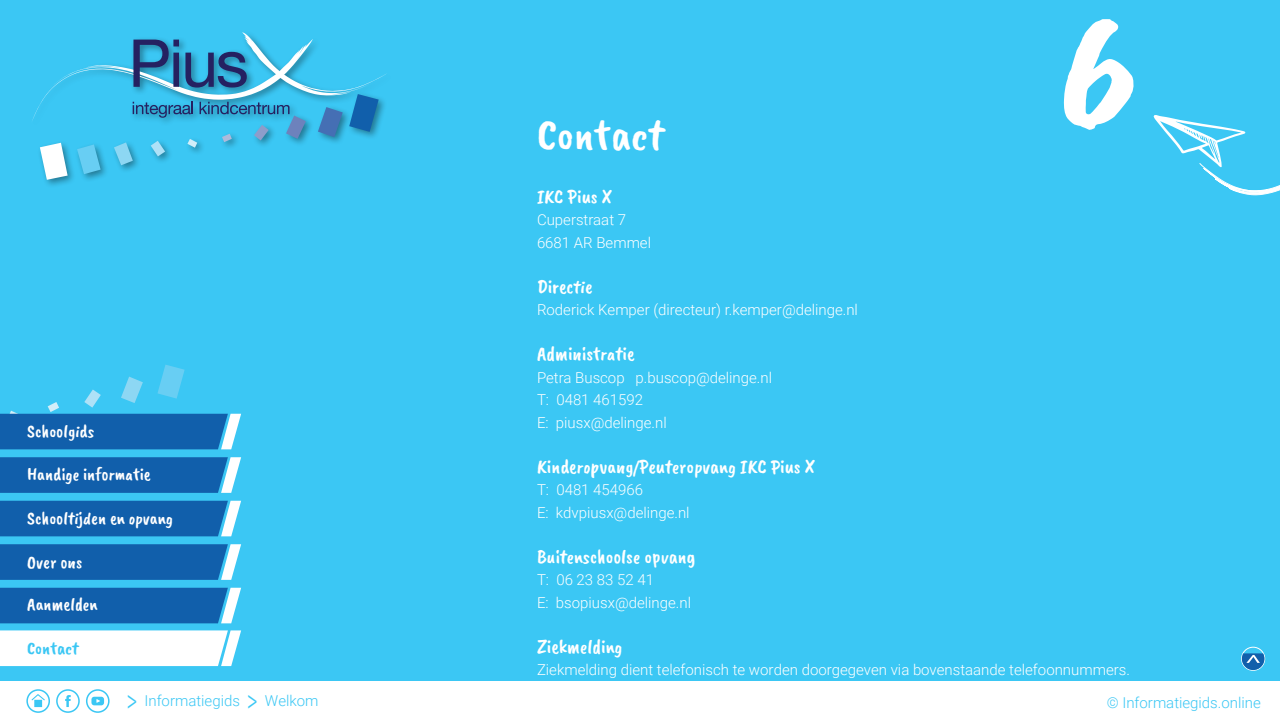
<style>
.page{position:relative;width:1280px;height:720px;background:#fff}
.page>*{position:absolute;margin:0;border:0;box-sizing:border-box;transform-origin:0 0}
.t1{font:165px "Caveat Brush";color:#fff}
.t2{font:45px "Caveat Brush";color:#fff}
.t3{font:20px "Caveat Brush";color:#fff}
.t4{font:18.25px "Caveat Brush";color:#fff}
.t5{font:18.25px "Caveat Brush";color:#3bc7f4}
.t6{font:300 15px "Roboto";color:#fff}
.t7{font:300 15px "Roboto";color:#3bc7f4}
.s1{font-size:32px}
</style>
<div class="page">
<div style="left:0;top:0;width:1280px;height:681px;background:#3bc7f4"></div>
<div style="left:30px;top:30px;width:364px;height:159px;background:#3bc7f4"></div>
<svg style="left:32px;top:32px;width:355px;height:148px"></svg>
<svg style="left:56px;top:689px;width:24px;height:24px"></svg>
<svg style="left:86px;top:689px;width:24px;height:24px"></svg>
<svg style="left:26px;top:689px;width:24px;height:24px"></svg>
<div style="left:34px;top:700px;width:8px;height:7px;background:#3bc7f4"></div>
<svg style="left:1241px;top:647px;width:24px;height:24px"></svg>
<svg style="left:1242px;top:653px;width:22px;height:17px"></svg>
<svg style="left:0;top:347px;width:241px;height:102px;background:#33a7dc"></svg>
<svg style="left:0;top:457px;width:241px;height:36px;background:#1c6ab1"></svg>
<svg style="left:0;top:501px;width:241px;height:35px;background:#1c69b0"></svg>
<svg style="left:0;top:544px;width:241px;height:36px;background:#1c6ab1"></svg>
<svg style="left:0;top:588px;width:241px;height:35px;background:#1c69b0"></svg>
<svg style="left:0;top:630px;width:241px;height:36px"></svg>
<svg style="left:1153px;top:115px;width:127px;height:80px;background:#54cef5"></svg>
<p class="t4" style="left:27px;top:420px;width:69px">Schoolgids</p>
<p class="t4" style="left:27px;top:463px;width:125px">Handige informatie</p>
<p class="t4" style="left:27px;top:508px;width:147px">Schooltijden en opvang</p>
<p class="t4" style="left:27px;top:552px;width:57px">Over ons</p>
<p class="t4" style="left:27px;top:594px;width:72px">Aanmelden</p>
<p class="t5" style="left:27px;top:638px;width:53px">Contact</p>
<p class="t2" style="left:537px;top:108px;width:128px">Contact</p>
<p class="t1" style="left:1060px;top:-23px;width:79px">6</p>
<p class="t3" style="left:537px;top:185px;width:77px">IKC Pius X</p>
<p class="t6" style="left:537px;top:210px;width:91px">Cuperstraat 7</p>
<p class="t6" style="left:537px;top:232px;width:116px">6681 AR Bemmel</p>
<p class="t3" style="left:537px;top:275px;width:57px">Directie</p>
<p class="t6" style="left:537px;top:300px;width:323px">Roderick Kemper (directeur) r.kemper@delinge.nl</p>
<p class="t3" style="left:537px;top:342px;width:99px">Administratie</p>
<p class="t6" style="left:537px;top:367px;width:237px">Petra Buscop p.buscop@delinge.nl</p>
<p class="t6" style="left:537px;top:390px;width:108px">T: 0481 461592</p>
<p class="t6" style="left:537px;top:412px;width:131px">E: piusx@delinge.nl</p>
<p class="t3" style="left:537px;top:455px;width:280px">Kinderopvang/Peuteropvang IKC Pius X</p>
<p class="t6" style="left:537px;top:480px;width:108px">T: 0481 454966</p>
<p class="t6" style="left:537px;top:502px;width:154px">E: kdvpiusx@delinge.nl</p>
<p class="t3" style="left:537px;top:545px;width:160px">Buitenschoolse opvang</p>
<p class="t6" style="left:537px;top:570px;width:119px">T: 06 23 83 52 41</p>
<p class="t6" style="left:537px;top:592px;width:156px">E: bsopiusx@delinge.nl</p>
<p class="t3" style="left:537px;top:635px;width:87px">Ziekmelding</p>
<p class="t6" style="left:537px;top:660px;width:594px">Ziekmelding dient telefonisch te worden doorgegeven via bovenstaande telefoonnummers.</p>
<p class="t7" style="left:127px;top:691px;width:193px"><span class="s1">&gt;</span> Informatiegids <span class="s1">&gt;</span> Welkom</p>
<p class="t7" style="left:1107px;top:692px;width:156px">© Informatiegids.online</p>
</div>
